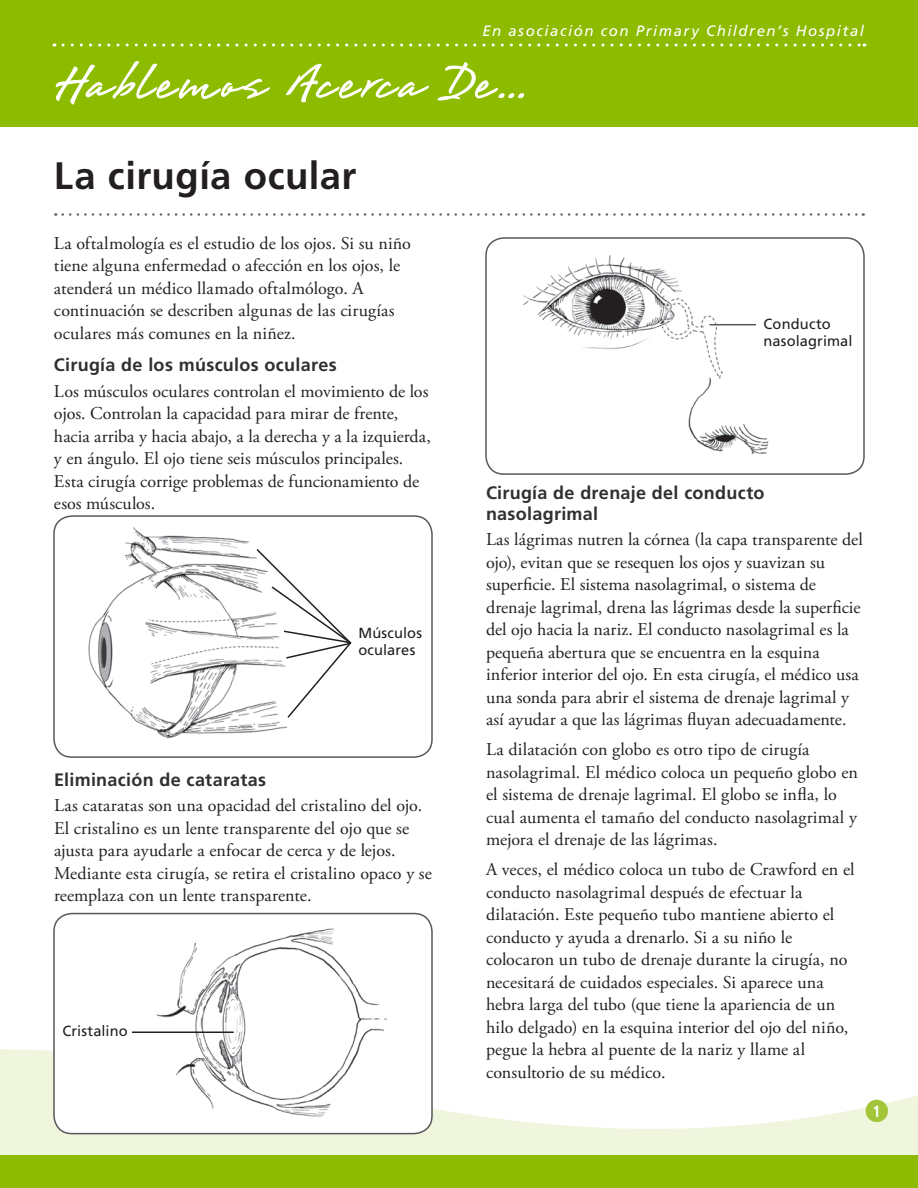
<style>
.page{position:relative;width:918px;height:1188px;background:#fff}
.page>*{position:absolute;margin:0;border:0;box-sizing:border-box;transform-origin:0 0}
.t1{font:60px "Brisa";letter-spacing:.055em;color:#fff}
.Title__h1{font:700 38.25px "Frutiger LT Std";letter-spacing:.01em;color:#231f20}
.Main__p{font:18px/22.5px "Adobe Garamond Pro";letter-spacing:.005em;color:#231f20}
.Level_2__h3{font:700 18px/21px "Frutiger LT Std";letter-spacing:.015em;color:#312f30}
.Page_number{font:700 condensed 16.2px "Frutiger LT Std";color:#fff}
.t2{font:italic 15px "Frutiger LT Std";letter-spacing:.1em;color:#fff}
.Illustration_labels{font:14.7px/17.5px "Frutiger LT Std";letter-spacing:.01em;color:#231f20}
</style>
<div class="page">
<div style="left:0;top:0;width:918px;height:127px;background:#8dbb00"></div>
<svg style="left:55px;top:61px;width:215px;height:44px"></svg>
<svg style="left:286px;top:64px;width:143px;height:39px"></svg>
<svg style="left:437px;top:62px;width:87px;height:39px"></svg>
<svg style="left:63px;top:44px;width:802px;height:2px"></svg>
<svg style="left:0;top:1049px;width:918px;height:139px"></svg>
<div style="left:866px;top:1100px;width:22px;height:22px;background:#a2c53a;border-radius:50%"></div>
<svg style="left:63px;top:213px;width:801px;height:3px"></svg>
<img style="left:88px;top:527px;width:199px;height:212px">
<div style="left:53px;top:515px;width:380px;height:243px;border:2px solid #57585a;border-radius:18px"></div>
<svg style="left:255px;top:547px;width:97px;height:172px"></svg>
<div style="left:54px;top:914px;width:378px;height:220px;background:#fff;border-radius:18px"></div>
<img style="left:156px;top:928px;width:231px;height:189px">
<div style="left:53px;top:913px;width:380px;height:221px;border:2px solid #57585a;border-radius:18px"></div>
<hr style="left:132px;top:1031px;width:102px;height:2px;background:#231f20">
<img style="left:523px;top:255px;width:246px;height:200px">
<div style="left:485px;top:237px;width:380px;height:238px;border:2px solid #57585a;border-radius:18px"></div>
<hr style="left:710px;top:324px;width:46px;height:1px;background:#57585a">
<p class="t2" style="left:482px;top:22px;width:383px">En asociación con Primary Children’s Hospital</p>
<h1 class="t1" style="left:54px;top:53px;width:474px">Hablemos Acerca De...</h1>
<p class="Title__h1" style="left:54px;top:154px;width:304px">La cirugía ocular</p>
<p class="Main__p" style="left:54px;top:233px;width:359px">La oftalmología es el estudio de los ojos. Si su niño tiene alguna enfermedad o afección en los ojos, le atenderá un médico llamado oftalmólogo. A continuación se describen algunas de las cirugías oculares más comunes en la niñez.</p>
<p class="Level_2__h3" style="left:54px;top:354px;width:284px">Cirugía de los músculos oculares</p>
<p class="Main__p" style="left:54px;top:380px;width:378px">Los músculos oculares controlan el movimiento de los ojos. Controlan la capacidad para mirar de frente, hacia arriba y hacia abajo, a la derecha y a la izquierda, y en ángulo. El ojo tiene seis músculos principales.<br>Esta cirugía corrige problemas de funcionamiento de esos músculos.</p>
<p class="Illustration_labels" style="left:358px;top:624px;width:65px">Músculos oculares</p>
<p class="Level_2__h3" style="left:54px;top:769px;width:214px">Eliminación de cataratas</p>
<p class="Main__p" style="left:54px;top:795px;width:379px">Las cataratas son una opacidad del cristalino del ojo.<br>El cristalino es un lente transparente del ojo que se ajusta para ayudarle a enfocar de cerca y de lejos.<br>Mediante esta cirugía, se retira el cristalino opaco y se reemplaza con un lente transparente.</p>
<p class="Illustration_labels" style="left:62px;top:1022px;width:67px">Cristalino</p>
<p class="Illustration_labels" style="left:764px;top:315px;width:91px">Conducto nasolagrimal</p>
<p class="Level_2__h3" style="left:486px;top:482px;width:280px">Cirugía de drenaje del conducto nasolagrimal</p>
<p class="Main__p" style="left:486px;top:529px;width:378px">Las lágrimas nutren la córnea (la capa transparente del ojo), evitan que se resequen los ojos y suavizan su superficie. El sistema nasolagrimal, o sistema de drenaje lagrimal, drena las lágrimas desde la superficie del ojo hacia la nariz. El conducto nasolagrimal es la pequeña abertura que se encuentra en la esquina inferior interior del ojo. En esta cirugía, el médico usa una sonda para abrir el sistema de drenaje lagrimal y así ayudar a que las lágrimas fluyan adecuadamente.</p>
<p class="Main__p" style="left:486px;top:739px;width:373px">La dilatación con globo es otro tipo de cirugía nasolagrimal. El médico coloca un pequeño globo en el sistema de drenaje lagrimal. El globo se infla, lo cual aumenta el tamaño del conducto nasolagrimal y mejora el drenaje de las lágrimas.</p>
<p class="Main__p" style="left:486px;top:859px;width:370px">A veces, el médico coloca un tubo de Crawford en el conducto nasolagrimal después de efectuar la dilatación. Este pequeño tubo mantiene abierto el conducto y ayuda a drenarlo. Si a su niño le colocaron un tubo de drenaje durante la cirugía, no necesitará de cuidados especiales. Si aparece una hebra larga del tubo (que tiene la apariencia de un hilo delgado) en la esquina interior del ojo del niño, pegue la hebra al puente de la nariz y llame al consultorio de su médico.</p>
<p class="Page_number" style="left:873px;top:1101px;width:10px">1</p>
</div>
